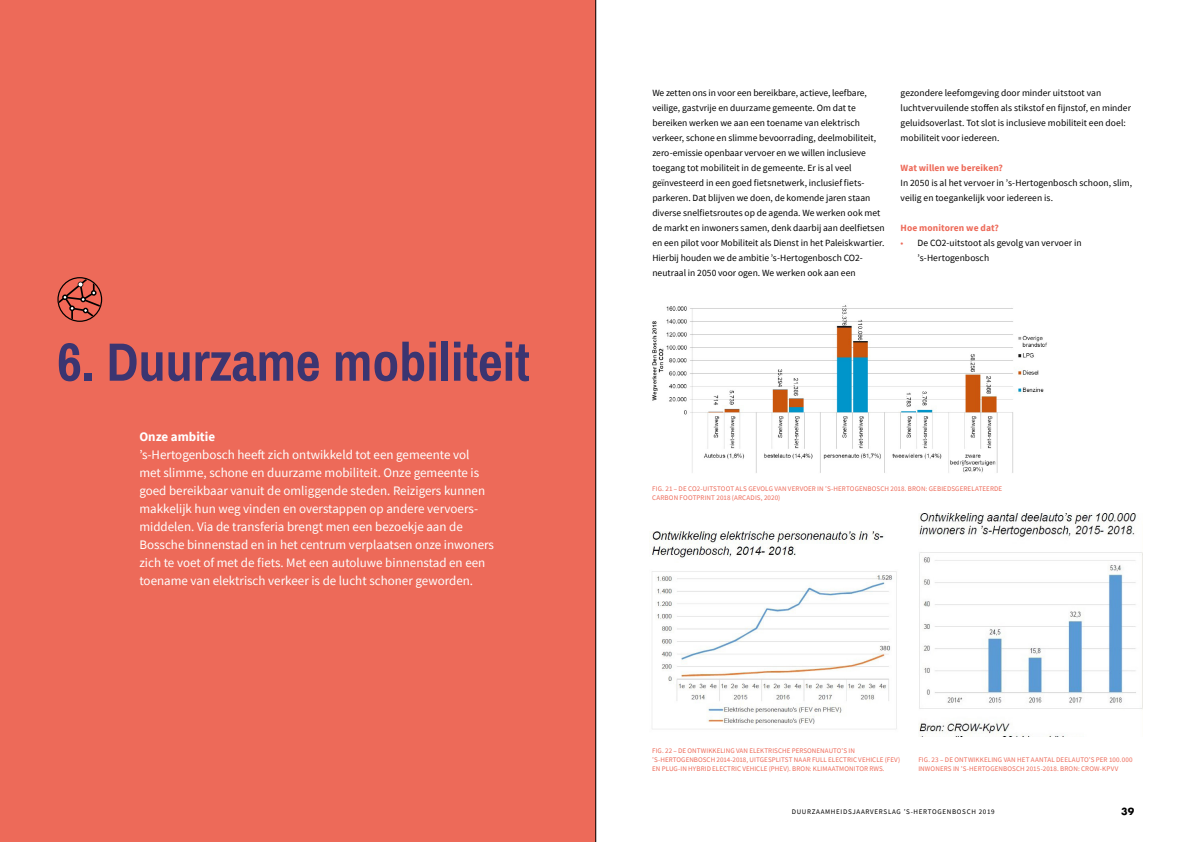
<style>
.page{position:relative;width:1191px;height:842px;background:#fff}
.page>*{position:absolute;margin:0;border:0;box-sizing:border-box;transform-origin:0 0}
.t1{font:700 54px "Archivo Narrow";color:#3b3571}
.t2{font:13px/18px "Source Sans Pro";color:#fff}
.t3{font:700 13px "Source Sans Pro";color:#fff}
.t4{font:9.5px/15px "Source Sans Pro";color:#000}
.t5{font:700 9.5px "Source Sans Pro";letter-spacing:.01em;color:#ed6a59}
.t6{font:700 9.5px "Futura Std";color:#000}
.t7{font:7px/9px "Source Sans Pro";letter-spacing:.015em;color:#ed6a59}
.t8{font:7px "Source Sans Pro";letter-spacing:.1em;color:#000}
.s1{color:#ed6a59}
</style>
<div class="page">
<div style="left:0;top:0;width:595px;height:842px;background:#ed6a59"></div>
<div style="left:57px;top:277px;width:45px;height:45px;border:1px solid #000;border-radius:50%"></div>
<svg style="left:59px;top:278px;width:42px;height:42px"></svg>
<img style="left:652px;top:305px;width:395px;height:168px">
<img style="left:649px;top:531px;width:248px;height:199px">
<img style="left:919px;top:513px;width:223px;height:223px">
<hr style="left:595px;top:0;width:1px;height:842px;background:#000">
<h1 class="t1" style="left:57px;top:329px;width:474px">6. Duurzame mobiliteit</h1>
<h2 class="t3" style="left:139px;top:427px;width:77px">Onze ambitie</h2>
<p class="t2" style="left:139px;top:445px;width:356px">’s-Hertogenbosch heeft zich ontwikkeld tot een gemeente vol met slimme, schone en duurzame mobiliteit. Onze gemeente is goed bereikbaar vanuit de omliggende steden. Reizigers kunnen makkelijk hun weg vinden en overstappen op andere vervoers&shy;middelen. Via de transferia brengt men een bezoekje aan de Bossche binnenstad en in het centrum verplaatsen onze inwoners zich te voet of met de fiets. Met een autoluwe binnenstad en een toename van elektrisch verkeer is de lucht schoner geworden.</p>
<p class="t4" style="left:652px;top:85px;width:234px">We zetten ons in voor een bereikbare, actieve, leefbare, veilige, gastvrije en duurzame gemeente. Om dat te bereiken werken we aan een toename van elektrisch verkeer, schone en slimme bevoorrading, deelmobiliteit, zero-emissie openbaar vervoer en we willen inclusieve toegang tot mobiliteit in de gemeente. Er is al veel geïnvesteerd in een goed fietsnetwerk, inclusief fiets&shy;parkeren. Dat blijven we doen, de komende jaren staan diverse snelfietsroutes op de agenda. We werken ook met de markt en inwoners samen, denk daarbij aan deelfietsen en een pilot voor Mobiliteit als Dienst in het Paleiskwartier.<br>Hierbij houden we de ambitie ’s-Hertogenbosch CO2- neutraal in 2050 voor ogen. We werken ook aan een</p>
<p class="t4" style="left:900px;top:85px;width:232px">gezondere leefomgeving door minder uitstoot van luchtvervuilende stoffen als stikstof en fijnstof, en minder geluidsoverlast. Tot slot is inclusieve mobiliteit een doel: mobiliteit voor iedereen.</p>
<p class="t5" style="left:900px;top:161px;width:104px">Wat willen we bereiken?</p>
<p class="t4" style="left:900px;top:175px;width:233px">In 2050 is al het vervoer in ’s-Hertogenbosch schoon, slim, veilig en toegankelijk voor iedereen is.</p>
<p class="t5" style="left:900px;top:221px;width:100px">Hoe monitoren we dat?</p>
<p class="t4" style="left:917px;top:235px;width:165px;text-indent:-17px"><span class="s1">•</span> De CO2-uitstoot als gevolg van vervoer in ’s-Hertogenbosch</p>
<p class="t7" style="left:652px;top:484px;width:351px">FIG. 21 – DE CO2-UITSTOOT ALS GEVOLG VAN VERVOER IN ’S-HERTOGENBOSCH 2018. BRON: GEBIEDSGERELATEERDE<br>CARBON FOOTPRINT 2018 (ARCADIS, 2020)</p>
<p class="t7" style="left:652px;top:746px;width:249px">FIG. 22 – DE ONTWIKKELING VAN ELEKTRISCHE PERSONENAUTO’S IN ’S-HERTOGENBOSCH 2014-2018, UITGESPLITST NAAR FULL ELECTRIC VEHICLE (FEV)<br>EN PLUG-IN HYBRID ELECTRIC VEHICLE (PHEV). BRON: KLIMAATMONITOR RWS.</p>
<p class="t7" style="left:918px;top:755px;width:216px">FIG. 23 – DE ONTWIKKELING VAN HET AANTAL DEELAUTO’S PER 100.000<br>INWONERS IN ’S-HERTOGENBOSCH 2015-2018. BRON: CROW-KPVV</p>
<p class="t8" style="left:791px;top:808px;width:204px">DUURZAAMHEIDSJAARVERSLAG ’S-HERTOGENBOSCH 2019</p>
<p class="t6" style="left:1121px;top:805px;width:15px">39</p>
</div>
